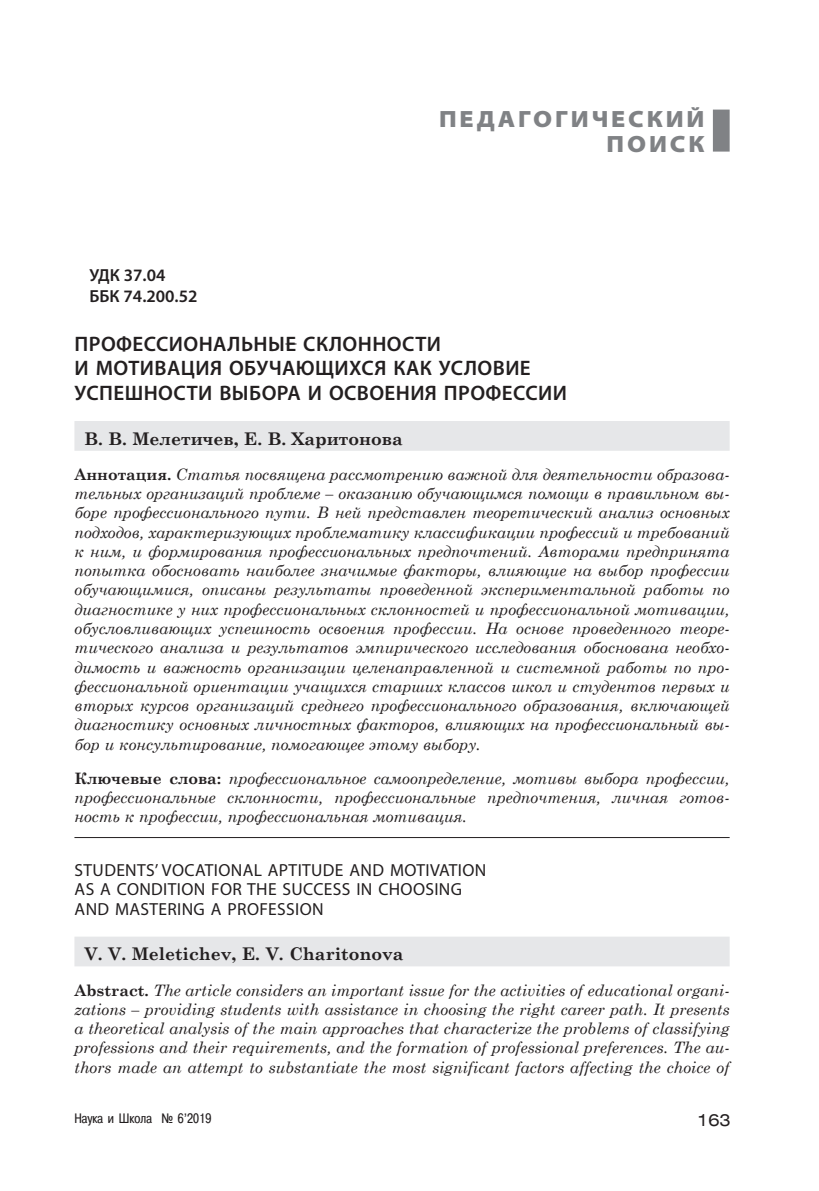
<style>
.page{position:relative;width:819px;height:1191px;background:#fff}
.page>*{position:absolute;margin:0;border:0;box-sizing:border-box;transform-origin:0 0}
.t1{font:900 semi-expanded 23.62px/24.8px "Myriad Pro";letter-spacing:.12em;color:#808285;text-align:right}
.t2{font:600 21px/24.5px "Myriad Pro";letter-spacing:.02em;color:#231f20}
.t3{font:17.5px/19.2px "Myriad Pro";letter-spacing:.02em;color:#231f20}
.t4{font:700 17.5px "Century Schoolbook";color:#231f20}
.t5{font:600 17.5px/21px "Myriad Pro";color:#231f20}
.t6{font:16.45px "Helios Ext";color:#231f20}
.t7{font:italic 15.75px/19.2px "Century Schoolbook";color:#231f20;text-align:justify}
.t8{font:13.65px "Pragmatica Cond C";color:#231f20}
.s1{font-weight:700;font-style:normal}
</style>
<div class="page">
<div style="left:74px;top:421px;width:655px;height:30px;background:#e6e7e9"></div>
<hr style="left:74px;top:837px;width:655px;height:1px;background:#231f20">
<div style="left:74px;top:936px;width:655px;height:30px;background:#e6e7e9"></div>
<div style="left:712px;top:110px;width:17px;height:42px;background:#808285"></div>
<h1 class="t1" style="left:439px;top:105px;width:267px">ПЕДАГОГИЧЕСКИЙ<br>ПОИСК</h1>
<p class="t5" style="left:89px;top:264px;width:110px">УДК 37.04<br>ББК 74.200.52</p>
<h2 class="t2" style="left:75px;top:331px;width:494px">ПРОФЕССИОНАЛЬНЫЕ СКЛОННОСТИ<br>И МОТИВАЦИЯ ОБУЧАЮЩИХСЯ КАК УСЛОВИЕ<br>УСПЕШНОСТИ ВЫБОРА И ОСВОЕНИЯ ПРОФЕССИИ</h2>
<p class="t4" style="left:84px;top:425px;width:320px">В. В. Мелетичев, Е. В. Харитонова</p>
<p class="t7" style="left:74px;top:464px;width:656px"><span class="s1">Аннотация.</span> Статья посвящена рассмотрению важной для деятельности образова&shy;тельных организаций проблеме – оказанию обучающимся помощи в правильном вы&shy;боре профессионального пути. В ней представлен теоретический анализ основных подходов, характеризующих проблематику классификации профессий и требований к ним, и формирования профессиональных предпочтений. Авторами предпринята попытка обосновать наиболее значимые факторы, влияющие на выбор профессии обучающимися, описаны результаты проведенной экспериментальной работы по диагностике у них профессиональных склонностей и профессиональной мотивации, обусловливающих успешность освоения профессии. На основе проведенного теоре&shy;тического анализа и результатов эмпирического исследования обоснована необхо&shy;димость и важность организации целенаправленной и системной работы по про&shy;фессиональной ориентации учащихся старших классов школ и студентов первых и вторых курсов организаций среднего профессионального образования, включающей диагностику основных личностных факторов, влияющих на профессиональный вы&shy;бор и консультирование, помогающее этому выбору.</p>
<p class="t7" style="left:74px;top:767px;width:656px"><span class="s1">Ключевые слова:</span> профессиональное самоопределение, мотивы выбора профессии, профессиональные склонности, профессиональные предпочтения, личная готов&shy;ность к профессии, профессиональная мотивация.</p>
<p class="t3" style="left:75px;top:860px;width:413px">STUDENTS’ VOCATIONAL APTITUDE AND MOTIVATION<br>AS A CONDITION FOR THE SUCCESS IN CHOOSING<br>AND MASTERING A PROFESSION</p>
<p class="t4" style="left:84px;top:940px;width:320px">V. V. Meletichev, E. V. Charitonova</p>
<p class="t7" style="left:74px;top:979px;width:656px"><span class="s1">Abstract.</span> The article considers an important issue for the activities of educational organi&shy;zations – providing students with assistance in choosing the right career path. It presents a theoretical analysis of the main approaches that characterize the problems of classifying professions and their requirements, and the formation of professional preferences. The au&shy;thors made an attempt to substantiate the most significant factors affecting the choice of</p>
<p class="t8" style="left:74px;top:1110px;width:139px">Наука и Школа № 6’2019</p>
<p class="t6" style="left:697px;top:1110px;width:35px">163</p>
</div>
